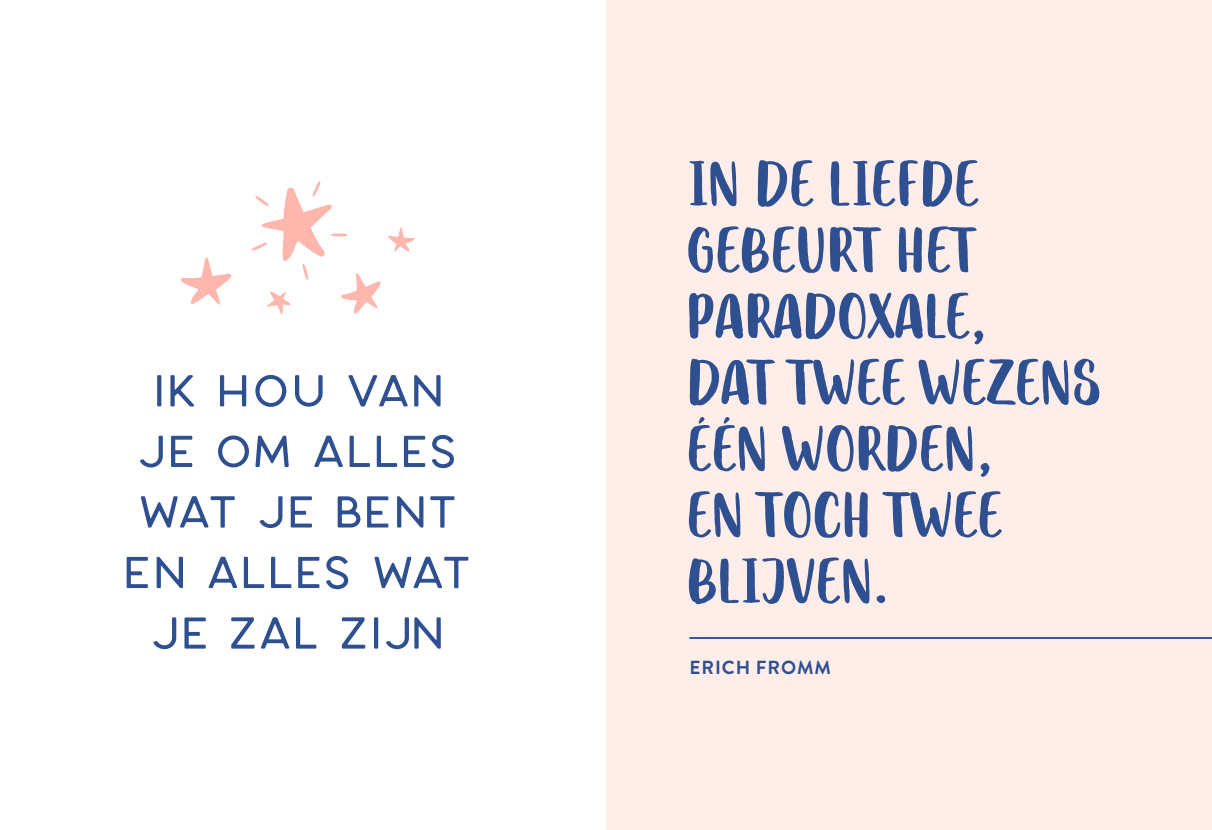
<style>
.page{position:relative;width:1212px;height:830px;background:#fff}
.page>*{position:absolute;margin:0;border:0;box-sizing:border-box;transform-origin:0 0}
.t1{font:52.88px/66.1px "YT Fresh Herbs";letter-spacing:.03em;color:#2e5090}
.t2{font:500 52.88px/60.5px "Larosa";letter-spacing:.03em;color:#2e5090;text-align:center}
.t3{font:700 18.9px "Brandon Grotesque";letter-spacing:.05em;color:#2e5090}
</style>
<div class="page">
<svg style="left:181px;top:257px;width:51px;height:48px"></svg>
<svg style="left:388px;top:227px;width:27px;height:25px"></svg>
<svg style="left:251px;top:181px;width:130px;height:133px"></svg>
<div style="left:606px;top:0;width:606px;height:829px;background:#ffedea"></div>
<hr style="left:689px;top:636px;width:523px;height:2px;background:#2e5090">
<p class="t2" style="left:124px;top:358px;width:349px">IK HOU VAN<br>JE OM ALLES<br>WAT JE BENT<br>EN ALLES WAT<br>JE ZAL ZIJN</p>
<p class="t1" style="left:689px;top:152px;width:423px">IN DE LIEFDE<br>GEBEURT HET<br>PARADOXALE,<br>DAT TWEE WEZENS<br>ÉÉN WORDEN,<br>EN TOCH TWEE<br>BLIJVEN.</p>
<p class="t3" style="left:689px;top:654px;width:143px">ERICH FROMM</p>
</div>
